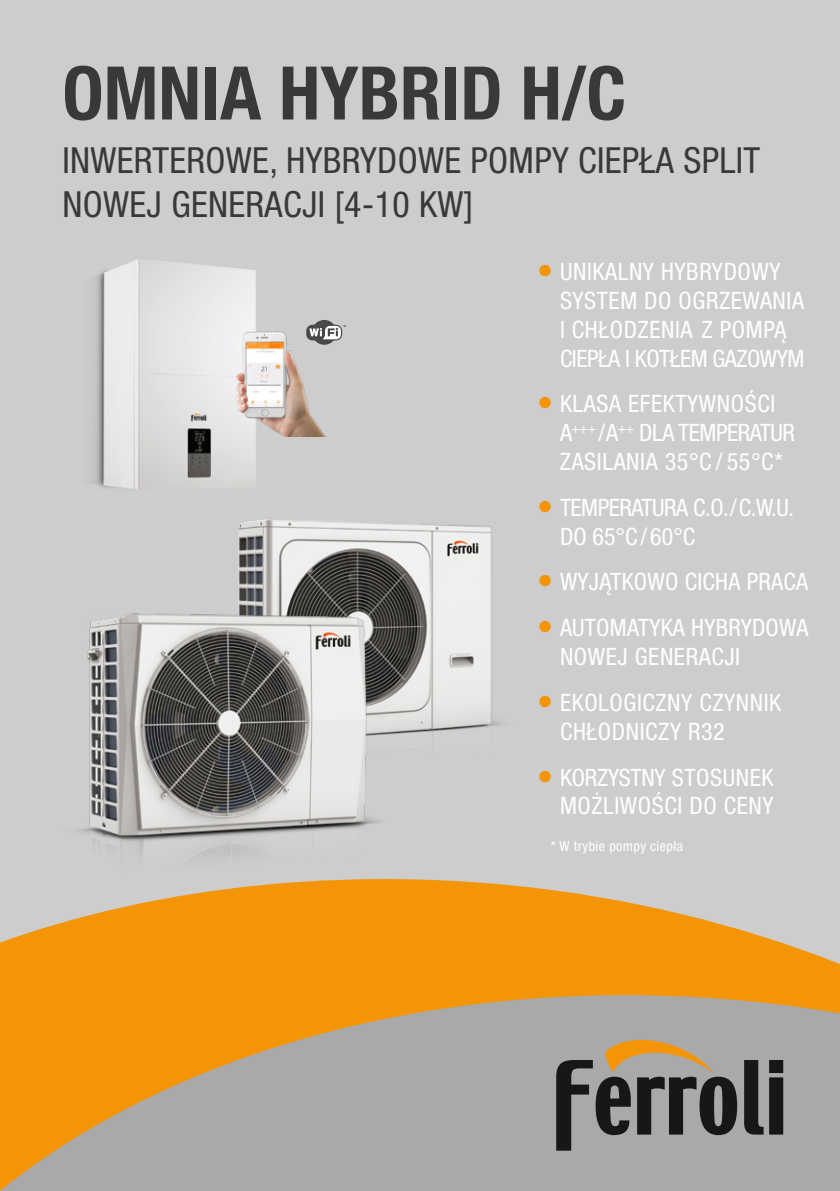
<style>
.page{position:relative;width:840px;height:1191px;background:#fff}
.page>*{position:absolute;margin:0;border:0;box-sizing:border-box;transform-origin:0 0}
.t1{font:700 condensed 74px "Helvetica Neue LTW1 G";color:#393938}
.t2{font:condensed 36px/44px "Helvetica Neue LTW1 G";letter-spacing:.01em;color:#393938}
.t3{font:condensed 24px/28.8px "Helvetica Neue LTW1 G";letter-spacing:.025em;color:#fff}
.t4{font:condensed 24px/28.8px "Helvetica Neue LTW1 G";letter-spacing:-.02em;color:#fff}
.t5{font:condensed 14px "Helvetica Neue LTW1 G";letter-spacing:.03em;color:#fff}
.s1{font-weight:300;font-size:32px;color:#f39507}
</style>
<div class="page">
<div style="left:0;top:0;width:839px;height:1191px;background:#cdcdce"></div>
<svg style="left:0;top:879px;width:839px;height:312px;background:#c79d5e"></svg>
<img style="left:94px;top:259px;width:162px;height:230px">
<img style="left:161px;top:469px;width:341px;height:268px">
<img style="left:31px;top:575px;width:375px;height:314px">
<img style="left:237px;top:331px;width:88px;height:105px">
<svg style="left:306px;top:320px;width:39px;height:25px"></svg>
<h1 class="t1" style="left:62px;top:49px;width:565px">OMNIA HYBRID H/C</h1>
<h2 class="t2" style="left:62px;top:139px;width:698px">INWERTEROWE, HYBRYDOWE POMPY CIEPŁA SPLIT<br>NOWEJ GENERACJI [4-10 KW]</h2>
<p class="t3" style="left:559px;top:257px;width:246px;text-indent:-23px"><span class="s1">•</span> UNIKALNY HYBRYDOWY<br>SYSTEM DO OGRZEWANIA<br>I CHŁODZENIA Z POMPĄ<br>CIEPŁA I KOTŁEM GAZOWYM</p>
<p class="t3" style="left:559px;top:389px;width:236px;text-indent:-23px"><span class="s1">•</span> KLASA EFEKTYWNOŚCI<br>A<sup>+++</sup> /A<sup>++</sup> DLA TEMPERATUR<br>ZASILANIA 35°C / 55°C*</p>
<p class="t4" style="left:559px;top:493px;width:236px;text-indent:-23px"><span class="s1">•</span> TEMPERATURA C.O./C.W.U.<br>DO 65°C/ 60°C</p>
<p class="t3" style="left:537px;top:567px;width:272px"><span class="s1">•</span> WYJĄTKOWO CICHA PRACA</p>
<p class="t3" style="left:559px;top:613px;width:250px;text-indent:-23px"><span class="s1">•</span> AUTOMATYKA HYBRYDOWA<br>NOWEJ GENERACJI</p>
<p class="t3" style="left:559px;top:688px;width:223px;text-indent:-23px"><span class="s1">•</span> EKOLOGICZNY CZYNNIK<br>CHŁODNICZY R32</p>
<p class="t3" style="left:537px;top:762px;width:238px;text-align:right"><span class="s1">•</span> KORZYSTNY STOSUNEK<br>MOŻLIWOŚCI DO CENY</p>
<p class="t5" style="left:550px;top:837px;width:134px">* W trybie pompy ciepła</p>
</div>
